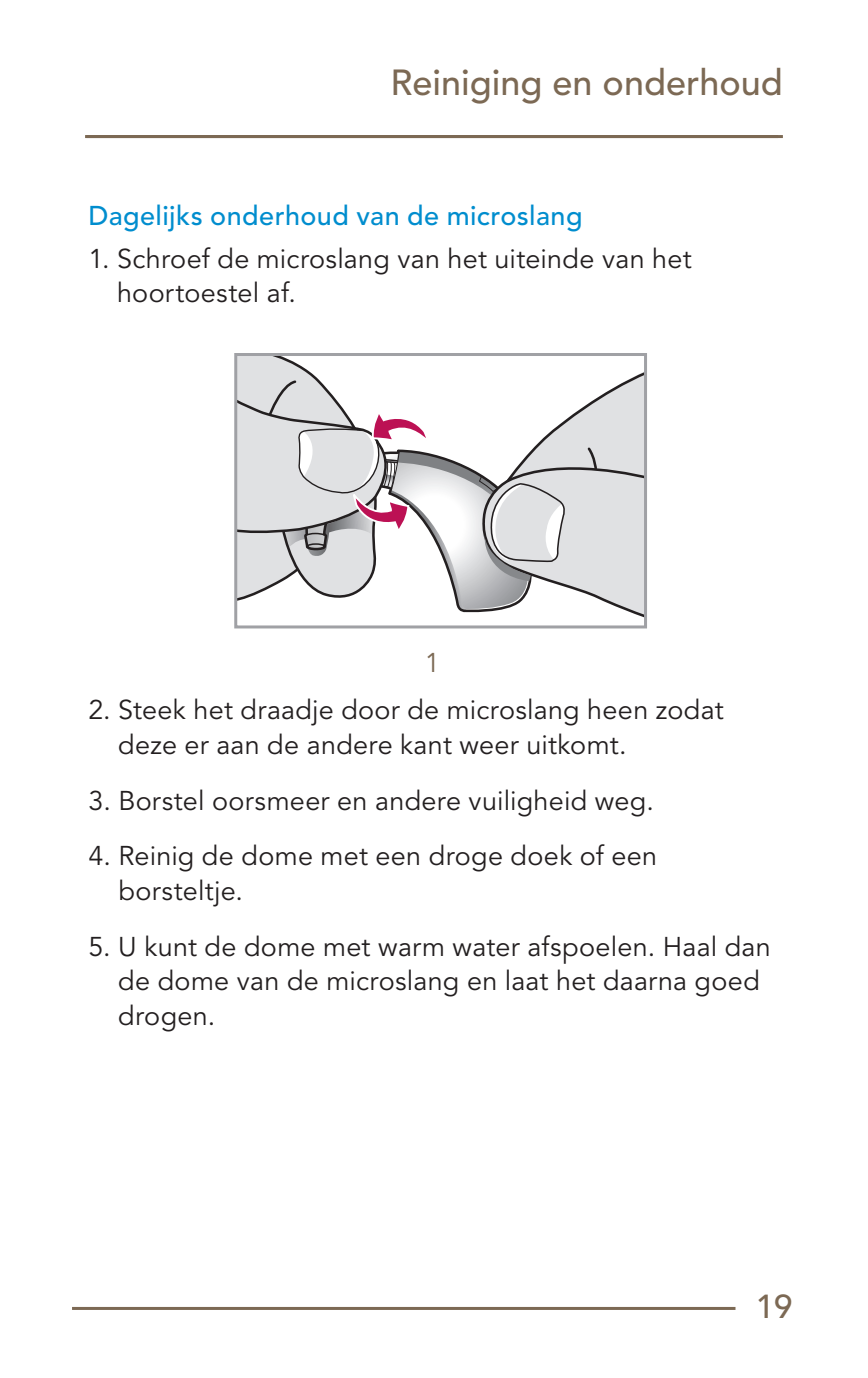
<style>
.page{position:relative;width:868px;height:1378px;background:#fff}
.page>*{position:absolute;margin:0;border:0;box-sizing:border-box;transform-origin:0 0}
.t1{font:36px "Avenir LT SLI Std Medium";color:#7c6954}
.t2{font:33px "Avenir LT SLI Std Medium";color:#7c6954}
.t3{font:27px/34.5px "Avenir LT Std";letter-spacing:.01em;color:#231f20}
.t4{font:27px "Avenir LT SLI Std Medium";letter-spacing:.015em;color:#008dce}
.t5{font:27px "Avenir LT Std";color:#7c6954}
</style>
<div class="page">
<hr style="left:72px;top:1307px;width:663px;height:3px;background:#7c6954">
<svg style="left:238px;top:357px;width:405px;height:260px"></svg>
<div style="left:234px;top:353px;width:413px;height:275px;border:3px solid #a0a1a5"></div>
<hr style="left:85px;top:135px;width:697px;height:3px;background:#7c6954">
<h1 class="t1" style="left:390px;top:67px;width:394px">Reiniging en onderhoud</h1>
<p class="t4" style="left:88px;top:204px;width:495px">Dagelijks onderhoud van de microslang</p>
<p class="t3" style="left:117px;top:243px;width:576px;text-indent:-29px">1. Schroef de microslang van het uiteinde van het hoortoestel af.</p>
<p class="t5" style="left:425px;top:651px;width:17px">1</p>
<p class="t3" style="left:118px;top:695px;width:607px;text-indent:-30px">2. Steek het draadje door de microslang heen zodat deze er aan de andere kant weer uitkomt.</p>
<p class="t3" style="left:88px;top:785px;width:567px">3. Borstel oorsmeer en andere vuiligheid weg.</p>
<p class="t3" style="left:118px;top:841px;width:540px;text-indent:-30px">4. Reinig de dome met een droge doek of een borsteltje.</p>
<p class="t3" style="left:118px;top:931px;width:654px;text-indent:-30px">5. U kunt de dome met warm water afspoelen. Haal dan de dome van de microslang en laat het daarna goed drogen.</p>
<p class="t2" style="left:755px;top:1292px;width:38px">19</p>
</div>
